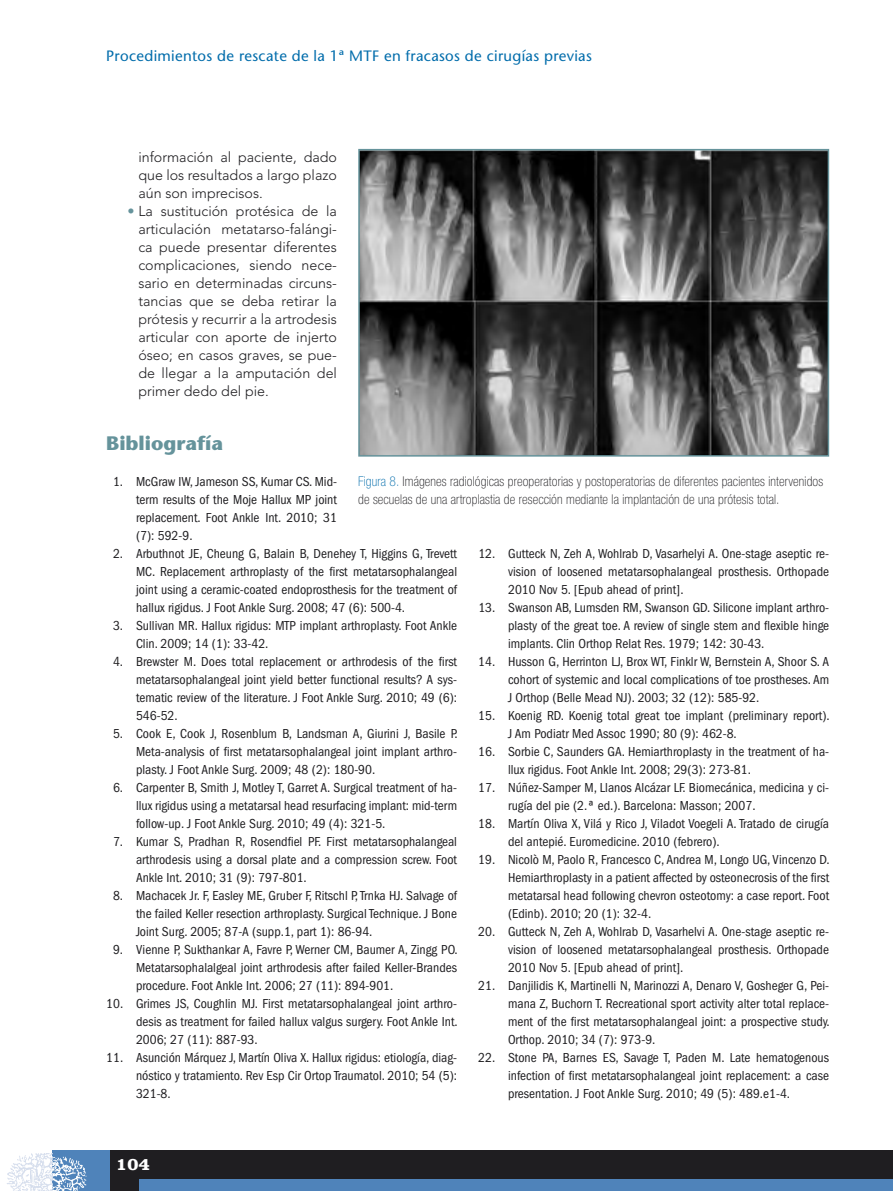
<style>
.page{position:relative;width:893px;height:1191px;background:#fff}
.page>*{position:absolute;margin:0;border:0;box-sizing:border-box;transform-origin:0 0}
.Ladillo_1{font:700 19.5px "Stone Sans Std";color:#65939b}
.Titulo{font:700 18px "Clarendon LT Std";color:#fff}
.Cintillo_par{font:500 15px "Stone Sans Std";letter-spacing:.02em;color:#006cab}
._00_Texto_General{font:300 14.25px/18px "Avenir LT Std";color:#1f1e21;text-align:justify}
.Titulo-2{font:300 14.25px/18px "Avenir LT Std";color:#1f1e21;text-align:justify}
.Bibliografia{font:condensed 13.5px/18px "ITC Franklin Gothic Std";color:#1f1e21;text-align:justify}
.Pie_de_foto{font:100 condensed 13.5px/18px "Helvetica Neue LT Std";letter-spacing:.01em;color:#1f1e21}
.s1{color:#65939b}
.s2{color:#006cab}
</style>
<div class="page">
<div style="left:52px;top:1150px;width:73px;height:41px;background:#4f83ba"></div>
<img style="left:52px;top:1153px;width:35px;height:38px">
<img style="left:7px;top:1153px;width:45px;height:38px">
<div style="left:111px;top:1150px;width:782px;height:41px;background:#1f1e21"></div>
<div style="left:140px;top:1179px;width:753px;height:12px;background:#4f83ba"></div>
<img style="left:360px;top:151px;width:467px;height:303px">
<div style="left:358px;top:149px;width:471px;height:307px;border:1px solid #65939b"></div>
<p class="Cintillo_par" style="left:106px;top:47px;width:487px">Procedimientos de rescate de la 1ª MTF en fracasos de cirugías previas</p>
<p class="Titulo-2" style="left:138px;top:148px;width:200px">información al paciente, dado que los resultados a largo plazo aún son imprecisos.</p>
<p class="_00_Texto_General" style="left:138px;top:202px;width:200px;text-indent:-11px"><span class="s1">•</span> La sustitución protésica de la articulación metatarso-falángi&shy;ca puede presentar diferentes complicaciones, siendo nece&shy;sario en determinadas circuns&shy;tancias que se deba retirar la prótesis y recurrir a la artrodesis articular con aporte de injerto óseo; en casos graves, se pue&shy;de llegar a la amputación del primer dedo del pie.</p>
<p class="Ladillo_1" style="left:106px;top:432px;width:118px">Bibliografía</p>
<p class="Bibliografia" style="left:136px;top:473px;width:202px;text-indent:-23px">1. McGraw IW, Jameson SS, Kumar CS. Mid&shy;term results of the Moje Hallux MP joint replacement. Foot Ankle Int. 2010; 31 (7): 592-9.</p>
<p class="Bibliografia" style="left:136px;top:545px;width:323px;text-indent:-23px">2. Arbuthnot JE, Cheung G, Balain B, Denehey T, Higgins G, Trevett MC. Replacement arthroplasty of the first metatarsophalangeal joint using a ceramic-coated endoprosthesis for the treatment of hallux rigidus. J Foot Ankle Surg. 2008; 47 (6): 500-4.</p>
<p class="Bibliografia" style="left:136px;top:617px;width:323px;text-indent:-23px">3. Sullivan MR. Hallux rigidus: MTP implant arthroplasty. Foot Ankle<br>Clin. 2009; 14 (1): 33-42.</p>
<p class="Bibliografia" style="left:136px;top:653px;width:323px;text-indent:-23px">4. Brewster M. Does total replacement or arthrodesis of the first metatarsophalangeal joint yield better functional results? A sys&shy;tematic review of the literature. J Foot Ankle Surg. 2010; 49 (6):<br>546-52.</p>
<p class="Bibliografia" style="left:136px;top:725px;width:323px;text-indent:-23px">5. Cook E, Cook J, Rosenblum B, Landsman A, Giurini J, Basile P.<br>Meta-analysis of first metatarsophalangeal joint implant arthro&shy;plasty. J Foot Ankle Surg. 2009; 48 (2): 180-90.</p>
<p class="Bibliografia" style="left:136px;top:779px;width:323px;text-indent:-23px">6. Carpenter B, Smith J, Motley T, Garret A. Surgical treatment of ha&shy;llux rigidus using a metatarsal head resurfacing implant: mid-term follow-up. J Foot Ankle Surg. 2010; 49 (4): 321-5.</p>
<p class="Bibliografia" style="left:136px;top:833px;width:323px;text-indent:-23px">7. Kumar S, Pradhan R, Rosendfiel PF. First metatarsophalangeal arthrodesis using a dorsal plate and a compression screw. Foot Ankle Int. 2010; 31 (9): 797-801.</p>
<p class="Bibliografia" style="left:136px;top:887px;width:323px;text-indent:-23px">8. Machacek Jr. F, Easley ME, Gruber F, Ritschl P, Trnka HJ. Salvage of the failed Keller resection arthroplasty. Surgical Technique. J Bone Joint Surg. 2005; 87-A (supp.1, part 1): 86-94.</p>
<p class="Bibliografia" style="left:136px;top:941px;width:323px;text-indent:-23px">9. Vienne P, Sukthankar A, Favre P, Werner CM, Baumer A, Zingg PO.<br>Metatarsophalalgeal joint arthrodesis after failed Keller-Brandes procedure. Foot Ankle Int. 2006; 27 (11): 894-901.</p>
<p class="Bibliografia" style="left:136px;top:995px;width:323px;text-indent:-30px">10. Grimes JS, Coughlin MJ. First metatarsophalangeal joint arthro&shy;desis as treatment for failed hallux valgus surgery. Foot Ankle Int.<br>2006; 27 (11): 887-93.</p>
<p class="Bibliografia" style="left:136px;top:1049px;width:323px;text-indent:-30px">11. Asunción Márquez J, Martín Oliva X. Hallux rigidus: etiología, diag&shy;nóstico y tratamiento. Rev Esp Cir Ortop Traumatol. 2010; 54 (5):<br>321-8.</p>
<p class="Pie_de_foto" style="left:358px;top:472px;width:467px"><span class="s2">Figura 8.</span> Imágenes radiológicas preoperatorias y postoperatorias de diferentes pacientes intervenidos de secuelas de una artroplastia de resección mediante la implantación de una prótesis total.</p>
<p class="Bibliografia" style="left:508px;top:545px;width:323px;text-indent:-30px">12. Gutteck N, Zeh A, Wohlrab D, Vasarhelyi A. One-stage aseptic re&shy;vision of loosened metatarsophalangeal prosthesis. Orthopade 2010 Nov 5. [Epub ahead of print].</p>
<p class="Bibliografia" style="left:508px;top:599px;width:323px;text-indent:-30px">13. Swanson AB, Lumsden RM, Swanson GD. Silicone implant arthro&shy;plasty of the great toe. A review of single stem and flexible hinge implants. Clin Orthop Relat Res. 1979; 142: 30-43.</p>
<p class="Bibliografia" style="left:508px;top:653px;width:323px;text-indent:-30px">14. Husson G, Herrinton LJ, Brox WT, Finklr W, Bernstein A, Shoor S. A cohort of systemic and local complications of toe prostheses. Am J Orthop (Belle Mead NJ). 2003; 32 (12): 585-92.</p>
<p class="Bibliografia" style="left:508px;top:706px;width:323px;text-indent:-30px">15. Koenig RD. Koenig total great toe implant (preliminary report).<br>J Am Podiatr Med Assoc 1990; 80 (9): 462-8.</p>
<p class="Bibliografia" style="left:508px;top:742px;width:323px;text-indent:-30px">16. Sorbie C, Saunders GA. Hemiarthroplasty in the treatment of ha&shy;llux rigidus. Foot Ankle Int. 2008; 29(3): 273-81.</p>
<p class="Bibliografia" style="left:508px;top:778px;width:323px;text-indent:-30px">17. Núñez-Samper M, Llanos Alcázar LF. Biomecánica, medicina y ci&shy;rugía del pie (2.ª ed.). Barcelona: Masson; 2007.</p>
<p class="Bibliografia" style="left:508px;top:814px;width:322px;text-indent:-30px">18. Martín Oliva X, Vilá y Rico J, Viladot Voegeli A. Tratado de cirugía del antepié. Euromedicine. 2010 (febrero).</p>
<p class="Bibliografia" style="left:508px;top:850px;width:323px;text-indent:-30px">19. Nicolò M, Paolo R, Francesco C, Andrea M, Longo UG, Vincenzo D.<br>Hemiarthroplasty in a patient affected by osteonecrosis of the first metatarsal head following chevron osteotomy: a case report. Foot (Edinb). 2010; 20 (1): 32-4.</p>
<p class="Bibliografia" style="left:508px;top:922px;width:323px;text-indent:-30px">20. Gutteck N, Zeh A, Wohlrab D, Vasarhelvi A. One-stage aseptic re&shy;vision of loosened metatarsophalangeal prosthesis. Orthopade 2010 Nov 5. [Epub ahead of print].</p>
<p class="Bibliografia" style="left:508px;top:976px;width:323px;text-indent:-30px">21. Danjilidis K, Martinelli N, Marinozzi A, Denaro V, Gosheger G, Pei&shy;mana Z, Buchorn T. Recreational sport activity alter total replace&shy;ment of the first metatarsophalangeal joint: a prospective study.<br>Orthop. 2010; 34 (7): 973-9.</p>
<p class="Bibliografia" style="left:508px;top:1048px;width:323px;text-indent:-30px">22. Stone PA, Barnes ES, Savage T, Paden M. Late hematogenous infection of first metatarsophalangeal joint replacement: a case presentation. J Foot Ankle Surg. 2010; 49 (5): 489.e1-4.</p>
<p class="Titulo" style="left:116px;top:1153px;width:35px">104</p>
</div>
